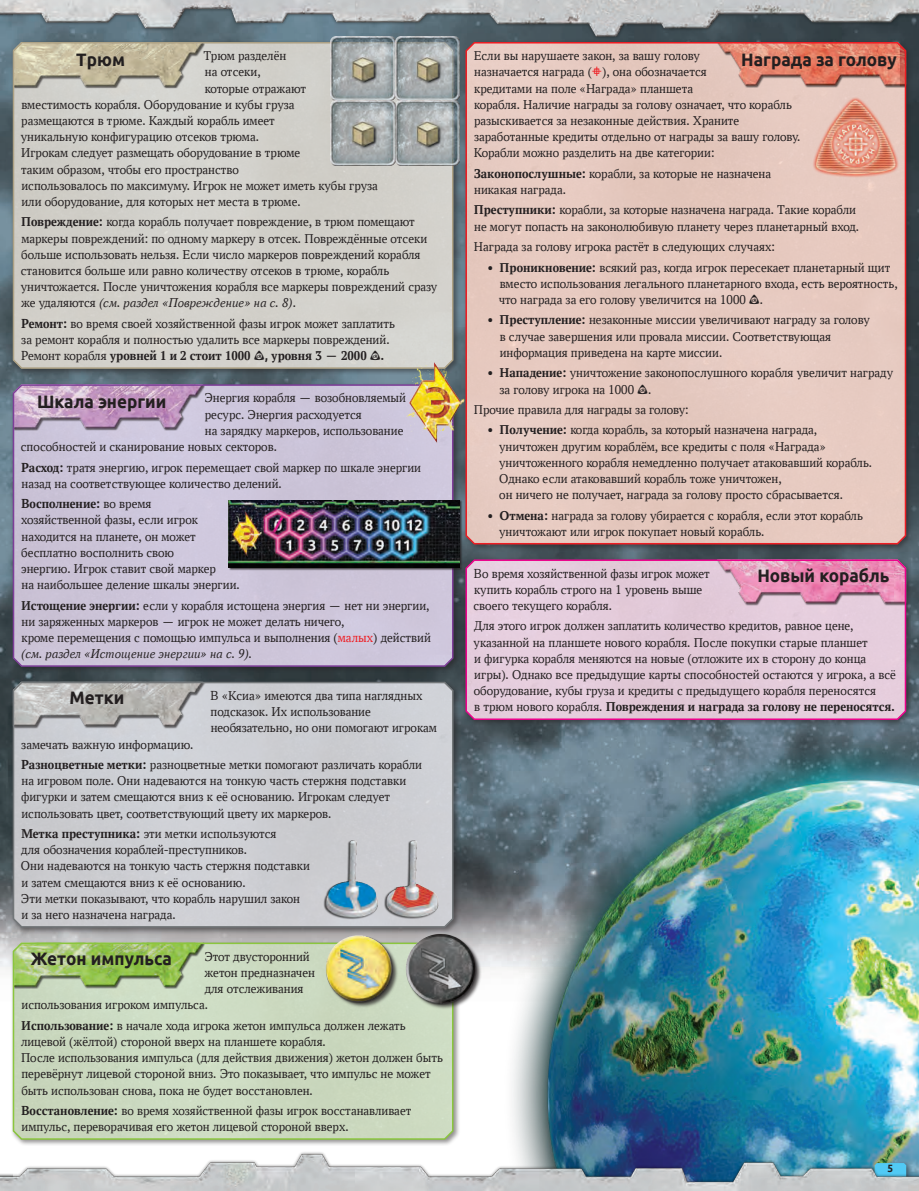
<style>
.page{position:relative;width:919px;height:1191px;background:#fff}
.page>*{position:absolute;margin:0;border:0;box-sizing:border-box;transform-origin:0 0}
.t1{font:700 18px "Ubuntu";color:#231f20;scale:.95 1}
.t2{font:13.5px/16.2px "PT Astra Serif";color:#231f20;scale:.95 1}
.t3{font:10.5px "Ubuntu xia v 6 Bold";color:#231f20;scale:.95 1}
.s1{font-weight:700}
.s2{font-style:italic}
.s3{font-family:"Ubuntu xia v 6 Medium"}
.s4{font-family:"Ubuntu xia v 6 Medium";color:#ee1d23}
.s5{color:#ee1d23}
</style>
<div class="page">
<img style="left:13px;top:0;width:905px;height:1191px">
<img style="left:478px;top:731px;width:440px;height:460px">
<div style="left:10px;top:39px;width:450px;height:336px;background:#231f20;opacity:.5"></div>
<svg style="left:13px;top:41px;width:441px;height:328px;background:#d0cec6"></svg>
<div style="left:463px;top:39px;width:449px;height:512px;background:#231f20;opacity:.5"></div>
<div style="left:464px;top:41px;width:442px;height:504px;background:#e6c9c0"></div>
<div style="left:10px;top:382px;width:450px;height:291px;background:#231f20;opacity:.5"></div>
<div style="left:13px;top:387px;width:440px;height:280px;background:#cdc5da"></div>
<img style="left:13px;top:384px;width:192px;height:47px">
<div style="left:13px;top:384px;width:440px;height:283px;border:2px solid #7e3e98;border-radius:8px"></div>
<div style="left:10px;top:679px;width:450px;height:255px;background:#231f20;opacity:.5"></div>
<div style="left:13px;top:682px;width:440px;height:245px;background:#ccced2"></div>
<img style="left:13px;top:682px;width:197px;height:48px">
<div style="left:13px;top:682px;width:440px;height:245px;border:2px solid #737779;border-radius:8px"></div>
<div style="left:10px;top:940px;width:450px;height:206px;background:#231f20;opacity:.5"></div>
<svg style="left:13px;top:941px;width:441px;height:199px;background:#c5d6b5"></svg>
<div style="left:463px;top:557px;width:449px;height:169px;background:#231f20;opacity:.5"></div>
<svg style="left:464px;top:558px;width:442px;height:162px;background:#dbbccf"></svg>
<div style="left:872px;top:1160px;width:41px;height:30px;background:#231f20;opacity:.5"></div>
<svg style="left:874px;top:1163px;width:32px;height:21px"></svg>
<img style="left:0;top:0;width:13px;height:1191px">
<img style="left:330px;top:36px;width:129px;height:129px">
<div style="left:229px;top:500px;width:233px;height:70px;background:#231f20;opacity:.75"></div>
<img style="left:229px;top:500px;width:230px;height:68px">
<img style="left:317px;top:833px;width:127px;height:91px">
<img style="left:322px;top:921px;width:158px;height:95px">
<img style="left:804px;top:86px;width:102px;height:101px">
<img style="left:403px;top:362px;width:62px;height:81px">
<p class="t2" style="left:203px;top:47px;width:88px">Трюм разделён</p>
<p class="t2" style="left:205px;top:64px;width:60px">на отсеки,</p>
<p class="t2" style="left:205px;top:80px;width:108px">которые отражают</p>
<p class="t2" style="left:21px;top:96px;width:289px">вместимость корабля. Оборудование и кубы груза</p>
<p class="t2" style="left:21px;top:112px;width:268px">размещаются в трюме. Каждый корабль имеет</p>
<p class="t2" style="left:21px;top:128px;width:252px">уникальную конфигурацию отсеков трюма.</p>
<p class="t2" style="left:21px;top:145px;width:295px">Игрокам следует размещать оборудование в трюме</p>
<p class="t2" style="left:21px;top:161px;width:231px">таким образом, чтобы его пространство</p>
<p class="t2" style="left:21px;top:177px;width:376px">использовалось по максимуму. Игрок не может иметь кубы груза</p>
<p class="t2" style="left:21px;top:193px;width:295px">или оборудование, для которых нет места в трюме.</p>
<p class="t2" style="left:21px;top:214px;width:440px"><span class="s1">Повреждение:</span> когда корабль получает повреждение, в трюм помещают маркеры повреждений: по одному маркеру в отсек. Повреждённые отсеки больше использовать нельзя. Если число маркеров повреждений корабля становится больше или равно количеству отсеков в трюме, корабль уничтожается. После уничтожения корабля все маркеры повреждений сразу же удаляются <span class="s2">(см. раздел «Повреждение» на с. 8)</span>.</p>
<p class="t2" style="left:21px;top:315px;width:395px"><span class="s1">Ремонт:</span> во время своей хозяйственной фазы игрок может заплатить за ремонт корабля и полностью удалить все маркеры повреждений.<br>Ремонт корабля <span class="s1">уровней 1 и 2 стоит 1000</span> <span class="s3">%,</span> <span class="s1">уровня 3 — 2000</span> <span class="s3">%</span><span class="s1">.</span></p>
<p class="t2" style="left:473px;top:47px;width:345px">Если вы нарушаете закон, за вашу голову<br>назначается награда (<span class="s4">=</span>), она обозначается<br>кредитами на поле «Награда» планшета<br>корабля. Наличие награды за голову означает, что корабль разыскивается за незаконные действия. Храните заработанные кредиты отдельно от награды за вашу голову.<br>Корабли можно разделить на две категории:</p>
<p class="t2" style="left:474px;top:165px;width:314px"><span class="s1">Законопослушные:</span> корабли, за которые не назначена никакая награда.</p>
<p class="t2" style="left:474px;top:202px;width:407px"><span class="s1">Преступники:</span> корабли, за которые назначена награда. Такие корабли не могут попасть на законолюбивую планету через планетарный вход.</p>
<p class="t2" style="left:474px;top:238px;width:318px">Награда за голову игрока растёт в следующих случаях:</p>
<p class="t2" style="left:498px;top:259px;width:421px;text-indent:-11px"><span class="s1">• Проникновение:</span> всякий раз, когда игрок пересекает планетарный щит вместо использования легального планетарного входа, есть вероятность, что награда за его голову увеличится на 1000 <span class="s3">%</span>.</p>
<p class="t2" style="left:499px;top:312px;width:391px;text-indent:-12px"><span class="s1">• Преступление:</span> незаконные миссии увеличивают награду за голову в случае завершения или провала миссии. Соответствующая информация приведена на карте миссии.</p>
<p class="t2" style="left:499px;top:364px;width:416px;text-indent:-11px"><span class="s1">• Нападение:</span> уничтожение законопослушного корабля увеличит награду за голову игрока на 1000 <span class="s3">%</span>.</p>
<p class="t2" style="left:473px;top:401px;width:228px">Прочие правила для награды за голову:</p>
<p class="t2" style="left:499px;top:422px;width:394px;text-indent:-11px"><span class="s1">• Получение:</span> когда корабль, за который назначена награда, уничтожен другим кораблём, все кредиты с поля «Награда» уничтоженного корабля немедленно получает атаковавший корабль.<br>Однако если атаковавший корабль тоже уничтожен,<br>он ничего не получает, награда за голову просто сбрасывается.</p>
<p class="t2" style="left:499px;top:507px;width:384px;text-indent:-11px"><span class="s1">• Отмена:</span> награда за голову убирается с корабля, если этот корабль уничтожают или игрок покупает новый корабль.</p>
<h1 class="t1" style="left:76px;top:48px;width:53px">Трюм</h1>
<h1 class="t1" style="left:741px;top:48px;width:165px">Награда за голову</h1>
<p class="t2" style="left:204px;top:390px;width:214px">Энергия корабля — возобновляемый</p>
<p class="t2" style="left:205px;top:406px;width:167px">ресурс. Энергия расходуется</p>
<p class="t2" style="left:205px;top:422px;width:210px">на зарядку маркеров, использование</p>
<p class="t2" style="left:21px;top:438px;width:271px">способностей и сканирование новых секторов.</p>
<p class="t2" style="left:21px;top:459px;width:422px"><span class="s1">Расход:</span> тратя энергию, игрок перемещает свой маркер по шкале энергии назад на соответствующее количество делений.</p>
<p class="t2" style="left:21px;top:495px;width:232px"><span class="s1">Восполнение:</span> во время<br>хозяйственной фазы, если игрок находится на планете, он может бесплатно восполнить свою<br>энергию. Игрок ставит свой маркер<br>на наибольшее деление шкалы энергии.</p>
<p class="t2" style="left:21px;top:597px;width:433px"><span class="s1">Истощение энергии:</span> если у корабля истощена энергия — нет ни энергии, ни заряженных маркеров — игрок не может делать ничего,<br>кроме перемещения с помощью импульса и выполнения (<span class="s5">малых</span>) действий <span class="s2">(см. раздел «Истощение энергии» на с. 9).</span></p>
<p class="t2" style="left:210px;top:687px;width:240px">В «Ксиа» имеются два типа наглядных подсказок. Их использование необязательно, но они помогают игрокам</p>
<p class="t2" style="left:21px;top:733px;width:423px;line-height:20.4px">замечать важную информацию.<br><span class="s1">Разноцветные метки:</span> разноцветные метки помогают различать корабли</p>
<p class="t2" style="left:21px;top:772px;width:407px">на игровом поле. Они надеваются на тонкую часть стержня подставки фигурки и затем смещаются вниз к её основанию. Игрокам следует использовать цвет, соответствующий цвету их маркеров.</p>
<p class="t2" style="left:21px;top:825px;width:305px"><span class="s1">Метка преступника:</span> эти метки используются<br>для обозначения кораблей-преступников.<br>Они надеваются на тонкую часть стержня подставки и затем смещаются вниз к её основанию.<br>Эти метки показывают, что корабль нарушил закон и за него назначена награда.</p>
<p class="t2" style="left:204px;top:948px;width:112px">Этот двусторонний</p>
<p class="t2" style="left:204px;top:964px;width:118px">жетон предназначен</p>
<p class="t2" style="left:205px;top:980px;width:105px">для отслеживания</p>
<p class="t2" style="left:21px;top:996px;width:198px">использования игроком импульса.</p>
<p class="t2" style="left:21px;top:1017px;width:445px"><span class="s1">Использование:</span> в начале хода игрока жетон импульса должен лежать лицевой (жёлтой) стороной вверх на планшете корабля.<br>После использования импульса (для действия движения) жетон должен быть перевёрнут лицевой стороной вниз. Это показывает, что импульс не может быть использован снова, пока не будет восстановлен.</p>
<p class="t2" style="left:21px;top:1102px;width:412px"><span class="s1">Восстановление:</span> во время хозяйственной фазы игрок восстанавливает импульс, переворачивая его жетон лицевой стороной вверх.</p>
<h1 class="t1" style="left:37px;top:390px;width:138px">Шкала энергии</h1>
<h1 class="t1" style="left:757px;top:565px;width:141px">Новый корабль</h1>
<p class="t2" style="left:473px;top:565px;width:250px">Во время хозяйственной фазы игрок может купить корабль строго на 1 уровень выше своего текущего корабля.</p>
<p class="t2" style="left:473px;top:617px;width:446px">Для этого игрок должен заплатить количество кредитов, равное цене, указанной на планшете нового корабля. После покупки старые планшет<br>и фигурка корабля меняются на новые (отложите их в сторону до конца игры). Однако все предыдущие карты способностей остаются у игрока, а всё оборудование, кубы груза и кредиты с предыдущего корабля переносятся<br>в трюм нового корабля. <span class="s1">Повреждения и награда за голову не переносятся.</span></p>
<h1 class="t1" style="left:69px;top:687px;width:59px">Метки</h1>
<h1 class="t1" style="left:31px;top:948px;width:150px">Жетон импульса</h1>
<p class="t3" style="left:887px;top:1161px;width:7px">5</p>
</div>
